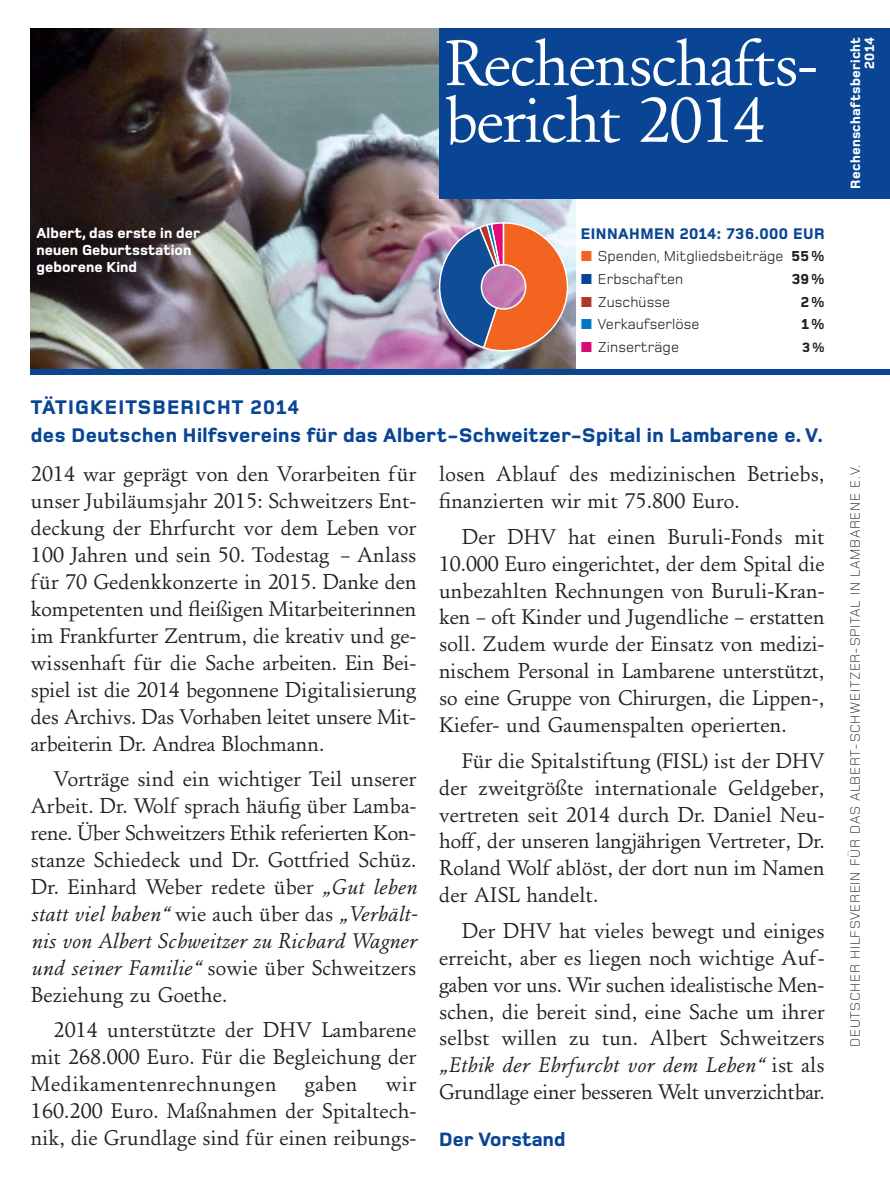
<style>
.page{position:relative;width:890px;height:1191px;background:#fff}
.page>*{position:absolute;margin:0;border:0;box-sizing:border-box;transform-origin:0 0}
.t1{font:66px/56.6px "Foundry Old Style";letter-spacing:-.02em;color:#fff}
.t2{font:22px/27px "Foundry Old Style";letter-spacing:.005em;color:#231f20;text-align:justify}
.t3{font:800 20.4px/28.4px "Foundry Monoline";letter-spacing:.025em;color:#094594}
.t4{font:800 20px "Foundry Monoline";letter-spacing:.01em;color:#094594}
.t5{font:800 16px "Foundry Monoline";letter-spacing:.03em;color:#094594}
.t6{font:15px/22.6px "Foundry Monoline";letter-spacing:.005em;color:#231f20}
.t7{font:800 15px/17px "Foundry Monoline";letter-spacing:.005em;color:#fff}
.t8{font:800 15px "Foundry Monoline";color:#231f20}
.t9{font:300 14px "Foundry Monoline";letter-spacing:.04em;color:#231f20}
.t10{font:800 14px/14px "Foundry Monoline";letter-spacing:.025em;color:#fff;text-align:right}
.t11{font:800 14px "Foundry Monoline";color:#231f20}
.s1{font-weight:800}
.s2{font-style:italic}
</style>
<div class="page">
<img style="left:31px;top:28px;width:544px;height:341px">
<div style="left:439px;top:28px;width:451px;height:171px;background:#094594"></div>
<svg style="left:439px;top:222px;width:129px;height:130px;background:#a47479"></svg>
<div style="left:31px;top:369px;width:859px;height:5px;background:#094594"></div>
<p class="t7" style="left:37px;top:225px;width:165px">Albert, das erste in der neuen Geburtsstation geborene Kind</p>
<h1 class="t1" style="left:445px;top:42px;width:375px">Rechenschafts&shy;bericht 2014</h1>
<p class="t5" style="left:581px;top:227px;width:245px">EINNAHMEN 2014: 736.000 EUR</p>
<p class="t6" style="left:598px;top:246px;width:228px">Spenden, Mitgliedsbeiträge <span class="s1">55 %<br></span>Erbschaften</p>
<p class="t8" style="left:792px;top:273px;width:34px">39%</p>
<p class="t6" style="left:598px;top:291px;width:74px">Zuschüsse</p>
<p class="t8" style="left:801px;top:296px;width:25px">2 %</p>
<p class="t6" style="left:598px;top:314px;width:103px">Verkaufserlöse</p>
<p class="t8" style="left:802px;top:319px;width:24px">1 %</p>
<p class="t6" style="left:598px;top:337px;width:83px">Zinserträge</p>
<p class="t11" style="left:802px;top:342px;width:24px">3 %</p>
<p class="t3" style="left:31px;top:394px;width:793px">TÄTIGKEITSBERICHT 2014<br>des Deutschen Hilfsvereins für das Albert-Schweitzer-Spital in Lambarene e. V.</p>
<p class="t2" style="left:31px;top:463px;width:387px">2014 war geprägt von den Vorarbeiten für unser Jubiläumsjahr 2015: Schweitzers Ent - deckung der Ehrfurcht vor dem Leben vor 100 Jahren und sein 50. Todestag – Anlass für 70 Gedenk konzerte in 2015. Danke den kompetenten und fleißigen Mitarbeiterinnen im Frankfurter Zentrum, die kreativ und ge&shy;wissenhaft für die Sache arbeiten. Ein Bei - spiel ist die 2014 begonnene Digita li sie rung des Archivs. Das Vorhaben leitet unsere Mit - arbeiterin Dr. An drea Blochmann.</p>
<p class="t2" style="left:31px;top:767px;width:387px;text-indent:23px">Vorträge sind ein wichtiger Teil unserer Arbeit. Dr. Wolf sprach häufig über Lamba - rene. Über Schweitzers Ethik referierten Kon - stanze Schiedeck und Dr. Gottfried Schüz.<br>Dr. Einhard Weber redete über <span class="s2">„Gut leben statt viel haben“</span> wie auch über das <span class="s2">„Ver hält - nis von Albert Schweitzer zu Richard Wagner und seiner Familie“</span> sowie über Schweitzers Beziehung zu Goethe.</p>
<p class="t2" style="left:31px;top:1018px;width:387px;text-indent:23px">2014 unterstützte der DHV Lambarene mit 268.000 Euro. Für die Begleichung der Medikamentenrechnungen</p>
<p class="t2" style="left:305px;top:1072px;width:54px">gaben</p>
<p class="t2" style="left:31px;top:1072px;width:387px;text-indent:355px">wir 160.200 Euro. Maßnahmen der Spital tech - nik, die Grundlage sind für einen reibungs-</p>
<p class="t2" style="left:439px;top:463px;width:387px">losen Ablauf des medizinischen Betriebs, finanzierten wir mit 75.800 Euro.</p>
<p class="t2" style="left:439px;top:525px;width:387px;text-indent:23px">Der DHV hat einen Buruli-Fonds mit 10.000 Euro eingerichtet, der dem Spital die unbezahlten Rechnungen von Buruli-Kran - ken – oft Kinder und Jugendliche – erstatten soll. Zudem wurde der Einsatz von medizi&shy;nischem Personal in Lambarene unterstützt, so eine Gruppe von Chirurgen, die Lip pen-, Kiefer- und Gaumenspalten operierten.</p>
<p class="t2" style="left:439px;top:749px;width:387px;text-indent:23px">Für die Spitalstiftung (FISL) ist der DHV der zweitgrößte internationale Geldgeber, vertreten seit 2014 durch Dr. Daniel Neu - hoff, der unseren langjährigen Vertreter, Dr.<br>Roland Wolf ablöst, der dort nun im Na men der AISL handelt.</p>
<p class="t2" style="left:439px;top:919px;width:387px;text-indent:23px">Der DHV hat vieles bewegt und einiges erreicht, aber es liegen noch wichtige Auf - gaben vor uns. Wir suchen idealistische Men - schen, die bereit sind, eine Sache um ihrer selbst willen zu tun. Albert Schweitzers <span class="s2">„Ethik der Ehrfurcht vor dem Leben“</span> ist als Grundlage einer besseren Welt unverzichtbar.</p>
<p class="t4" style="left:439px;top:1132px;width:128px">Der Vorstand</p>
<p class="t10" style="left:850px;top:189px;width:153px;rotate:-90deg">Rechenschaftsbericht<br>2014</p>
<p class="t9" style="left:850px;top:1047px;width:583px;rotate:-90deg">DEUTSCHER HILFSVEREIN FÜR DAS ALBERT-SCHWEITZER-SPITAL IN LAMBARENE E.V.</p>
</div>
